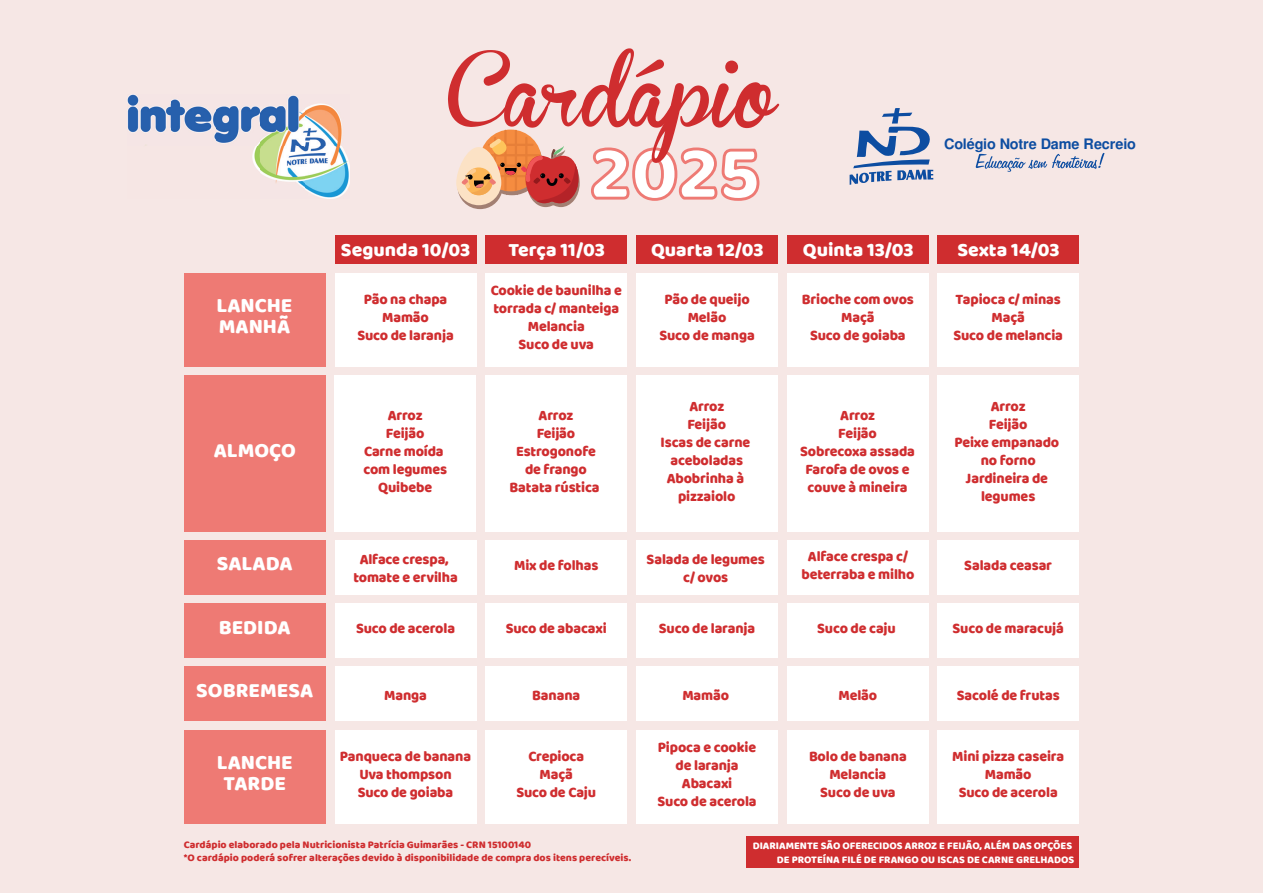
<style>
.page{position:relative;width:1263px;height:893px;background:#f6e7e5}
.page>*{position:absolute;margin:0;border:0;box-sizing:border-box;transform-origin:0 0}
.t1{font:78.9px "Baloo";color:#fff}
.t2{font:72.9px "Brannboll Fet";color:#cf2d2f}
.t3{font:21px/21px "Baloo";color:#fff}
.t4{font:19.5px "Baloo";color:#fff}
.t5{font:15px/18px "Baloo";letter-spacing:-.01em;color:#cf2d2f;text-align:center;scale:.95 1}
.t6{font:700 14.4px "Free Sans";letter-spacing:-.01em;color:#0d4da1}
.t7{font:10.5px/13.5px "Baloo";color:#cf2d2f}
.t8{font:10.5px/13.5px "Baloo";color:#fff;text-align:right}
</style>
<div class="page">
<div style="left:747px;top:836px;width:332px;height:32px;background:#cf2d2f"></div>
<img style="left:127px;top:95px;width:223px;height:103px">
<svg style="left:850px;top:108px;width:83px;height:77px"></svg>
<svg style="left:976px;top:153px;width:128px;height:19px"></svg>
<div style="left:184px;top:540px;width:142px;height:54px;background:#ee7a74"></div>
<div style="left:335px;top:235px;width:141px;height:29px;background:#cf2d2f"></div>
<div style="left:485px;top:235px;width:142px;height:29px;background:#cf2d2f"></div>
<div style="left:485px;top:273px;width:142px;height:94px;background:#fff"></div>
<div style="left:636px;top:235px;width:142px;height:29px;background:#cf2d2f"></div>
<div style="left:636px;top:273px;width:142px;height:94px;background:#fff"></div>
<div style="left:787px;top:235px;width:142px;height:29px;background:#cf2d2f"></div>
<div style="left:787px;top:273px;width:142px;height:94px;background:#fff"></div>
<div style="left:937px;top:235px;width:142px;height:29px;background:#cf2d2f"></div>
<div style="left:937px;top:273px;width:142px;height:94px;background:#fff"></div>
<div style="left:184px;top:273px;width:142px;height:93px;background:#ee7a74"></div>
<div style="left:485px;top:604px;width:142px;height:54px;background:#fff"></div>
<div style="left:636px;top:604px;width:142px;height:54px;background:#fff"></div>
<div style="left:787px;top:604px;width:142px;height:54px;background:#fff"></div>
<div style="left:937px;top:604px;width:142px;height:54px;background:#fff"></div>
<div style="left:184px;top:604px;width:142px;height:54px;background:#ee7a74"></div>
<div style="left:485px;top:667px;width:142px;height:54px;background:#fff"></div>
<div style="left:636px;top:667px;width:142px;height:54px;background:#fff"></div>
<div style="left:787px;top:667px;width:142px;height:54px;background:#fff"></div>
<div style="left:937px;top:667px;width:142px;height:54px;background:#fff"></div>
<div style="left:184px;top:667px;width:142px;height:54px;background:#ee7a74"></div>
<div style="left:184px;top:376px;width:142px;height:156px;background:#ee7a74"></div>
<div style="left:335px;top:376px;width:141px;height:156px;background:#fff"></div>
<div style="left:485px;top:376px;width:141px;height:156px;background:#fff"></div>
<div style="left:636px;top:376px;width:141px;height:156px;background:#fff"></div>
<div style="left:787px;top:376px;width:141px;height:156px;background:#fff"></div>
<div style="left:938px;top:376px;width:141px;height:156px;background:#fff"></div>
<div style="left:636px;top:730px;width:142px;height:93px;background:#fff"></div>
<div style="left:787px;top:730px;width:142px;height:93px;background:#fff"></div>
<div style="left:937px;top:730px;width:142px;height:93px;background:#fff"></div>
<div style="left:485px;top:730px;width:142px;height:93px;background:#fff"></div>
<div style="left:184px;top:730px;width:142px;height:93px;background:#ee7a74"></div>
<div style="left:335px;top:273px;width:141px;height:94px;background:#fff"></div>
<div style="left:335px;top:604px;width:141px;height:54px;background:#fff"></div>
<div style="left:485px;top:541px;width:142px;height:54px;background:#fff"></div>
<div style="left:636px;top:541px;width:142px;height:54px;background:#fff"></div>
<div style="left:787px;top:541px;width:142px;height:54px;background:#fff"></div>
<div style="left:937px;top:541px;width:142px;height:54px;background:#fff"></div>
<div style="left:335px;top:541px;width:141px;height:54px;background:#fff"></div>
<div style="left:335px;top:667px;width:141px;height:54px;background:#fff"></div>
<div style="left:335px;top:730px;width:141px;height:93px;background:#fff"></div>
<svg style="left:591px;top:147px;width:169px;height:54px"></svg>
<hr style="left:504px;top:130px;width:3px;height:61px;background:#e77f38">
<hr style="left:515px;top:130px;width:2px;height:61px;background:#e77f38">
<svg style="left:457px;top:133px;width:123px;height:76px"></svg>
<h2 class="t2" style="left:447px;top:55px;width:330px">Cardápio</h2>
<h1 class="t1" style="left:590px;top:125px;width:172px">2025</h1>
<p class="t6" style="left:944px;top:133px;width:193px">Colégio Notre Dame Recreio</p>
<h3 class="t4" style="left:341px;top:237px;width:131px">Segunda 10/03</h3>
<h3 class="t4" style="left:508px;top:237px;width:98px">Terça 11/03</h3>
<h3 class="t4" style="left:651px;top:237px;width:114px">Quarta 12/03</h3>
<h3 class="t4" style="left:803px;top:237px;width:112px">Quinta 13/03</h3>
<h3 class="t4" style="left:957px;top:237px;width:104px">Sexta 14/03</h3>
<h3 class="t3" style="left:216px;top:295px;width:78px">LANCHE<br>MANHÃ</h3>
<p class="t5" style="left:357px;top:290px;width:103px">Pão na chapa<br>Mamão<br>Suco de laranja</p>
<p class="t5" style="left:491px;top:281px;width:140px">Cookie de baunilha e torrada c/ manteiga<br>Melancia<br>Suco de uva</p>
<p class="t5" style="left:659px;top:290px;width:102px">Pão de queijo<br>Melão<br>Suco de manga</p>
<p class="t5" style="left:802px;top:290px;width:119px">Brioche com ovos<br>Maçã<br>Suco de goiaba</p>
<p class="t5" style="left:953px;top:290px;width:117px">Tapioca c/ minas<br>Maçã<br>Suco de melancia</p>
<h3 class="t3" style="left:214px;top:439px;width:84px">ALMOÇO</h3>
<p class="t5" style="left:363px;top:405px;width:90px">Arroz<br>Feijão<br>Carne moída com legumes<br>Quibebe</p>
<p class="t5" style="left:510px;top:405px;width:96px">Arroz<br>Feijão<br>Estrogonofe de frango<br>Batata rústica</p>
<p class="t5" style="left:660px;top:396px;width:96px">Arroz<br>Feijão<br>Iscas de carne aceboladas<br>Abobrinha à pizzaiolo</p>
<p class="t5" style="left:800px;top:405px;width:122px">Arroz<br>Feijão<br>Sobrecoxa assada<br>Farofa de ovos e couve à mineira</p>
<p class="t5" style="left:954px;top:396px;width:112px">Arroz<br>Feijão<br>Peixe empanado no forno<br>Jardineira de legumes</p>
<h3 class="t3" style="left:217px;top:553px;width:77px">SALADA</h3>
<p class="t5" style="left:353px;top:550px;width:111px">Alface crespa, tomate e ervilha</p>
<p class="t5" style="left:514px;top:556px;width:90px">Mix de folhas</p>
<p class="t5" style="left:647px;top:550px;width:126px">Salada de legumes c/ ovos</p>
<p class="t5" style="left:801px;top:547px;width:120px">Alface crespa c/ beterraba e milho</p>
<p class="t5" style="left:964px;top:556px;width:94px">Salada ceasar</p>
<h3 class="t3" style="left:219px;top:616px;width:73px">BEDIDA</h3>
<p class="t5" style="left:356px;top:619px;width:106px">Suco de acerola</p>
<p class="t5" style="left:506px;top:619px;width:108px">Suco de abacaxi</p>
<p class="t5" style="left:817px;top:619px;width:84px">Suco de caju</p>
<p class="t5" style="left:659px;top:619px;width:103px">Suco de laranja</p>
<p class="t5" style="left:952px;top:619px;width:119px">Suco de maracujá</p>
<h3 class="t3" style="left:196px;top:679px;width:118px">SOBREMESA</h3>
<p class="t5" style="left:384px;top:686px;width:46px">Manga</p>
<p class="t5" style="left:532px;top:686px;width:52px">Banana</p>
<p class="t5" style="left:682px;top:686px;width:51px">Mamão</p>
<p class="t5" style="left:838px;top:686px;width:42px">Melão</p>
<p class="t5" style="left:957px;top:686px;width:110px">Sacolé de frutas</p>
<h3 class="t3" style="left:217px;top:751px;width:78px;text-align:center">LANCHE<br>TARDE</h3>
<p class="t5" style="left:340px;top:746px;width:140px">Panqueca de banana<br>Uva thompson<br>Suco de goiaba</p>
<p class="t5" style="left:516px;top:746px;width:85px">Crepioca<br>Maçã<br>Suco de Caju</p>
<p class="t5" style="left:657px;top:737px;width:106px">Pipoca e cookie de laranja<br>Abacaxi<br>Suco de acerola</p>
<p class="t5" style="left:809px;top:746px;width:104px">Bolo de banana<br>Melancia<br>Suco de uva</p>
<p class="t5" style="left:952px;top:746px;width:119px">Mini pizza caseira<br>Mamão<br>Suco de acerola</p>
<p class="t7" style="left:184px;top:837px;width:449px">Cardápio elaborado pela Nutricionista Patrícia Guimarães - CRN 15100140<br>*O cardápio poderá sofrer alterações devido à disponibilidade de compra dos itens perecíveis.</p>
<p class="t8" style="left:753px;top:839px;width:323px">DIARIAMENTE SÃO OFERECIDOS ARROZ E FEIJÃO, ALÉM DAS OPÇÕES<br>DE PROTEÍNA FILÉ DE FRANGO OU ISCAS DE CARNE GRELHADOS</p>
</div>
